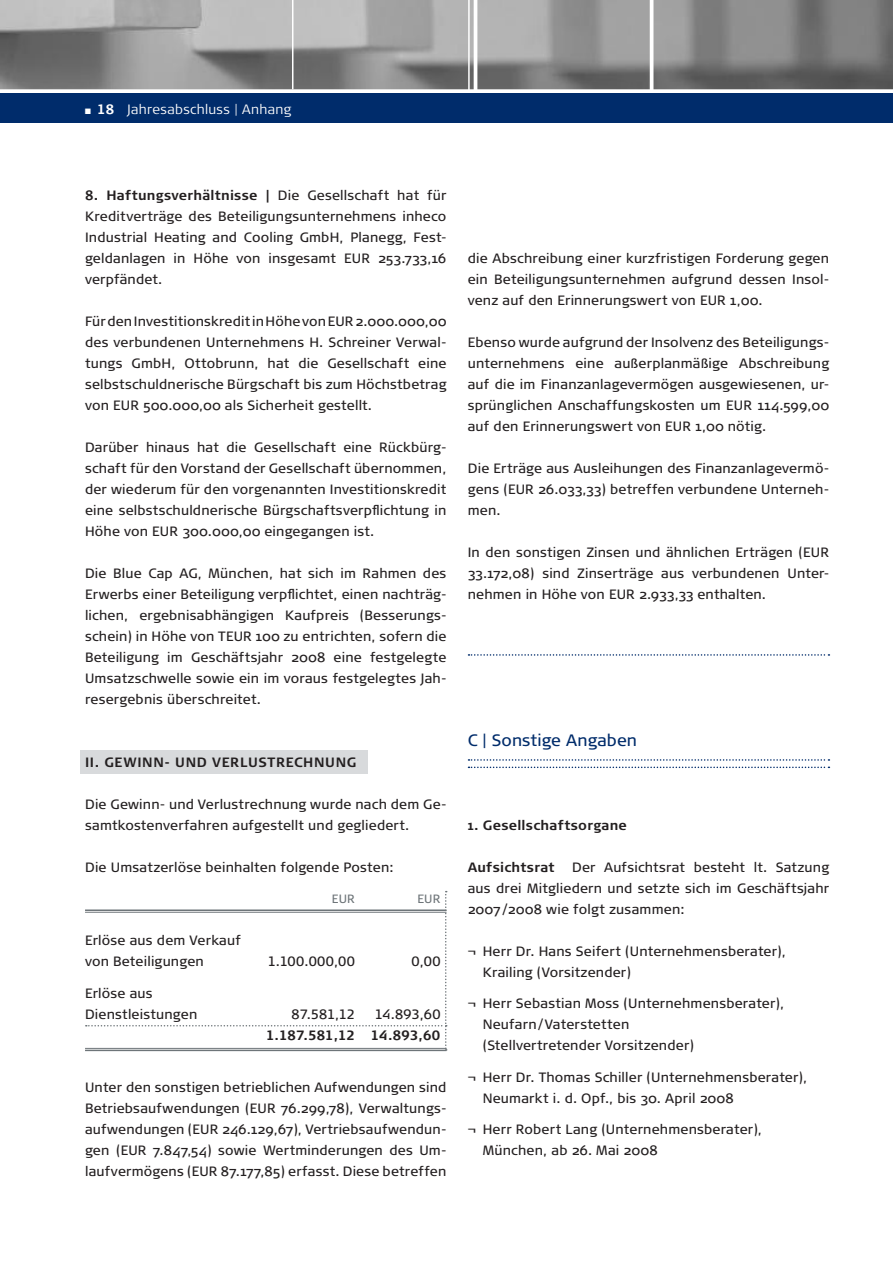
<style>
.page{position:relative;width:893px;height:1263px;background:#fff}
.page>*{position:absolute;margin:0;border:0;box-sizing:border-box;transform-origin:0 0}
.t1{font:16.5px "Signa Normal";letter-spacing:.005em;color:#002c6b}
.t2{font:13.5px/21px "Signa Normal";letter-spacing:.015em;color:#231f20;text-align:justify}
.t3{font:13.5px/21px "Signa Column";letter-spacing:.015em;color:#231f20}
.t4{font:700 13.5px "Signa Column";color:#231f20}
.t5{font:700 13.5px "Signa Normal";letter-spacing:.015em;color:#231f20}
.t6{font:300 13.5px "Signa Column";letter-spacing:.02em;color:#fff}
.t7{font:12px "Signa Normal";letter-spacing:.02em;color:#6e7579}
.s1{font-weight:700}
</style>
<div class="page">
<div style="left:81px;top:750px;width:287px;height:23px;background:#d8dadc"></div>
<hr style="left:85px;top:909px;width:361px;height:2px;background:#6e7579">
<hr style="left:85px;top:912px;width:361px;height:1px;background:#6e7579">
<hr style="left:85px;top:1048px;width:361px;height:1px;background:#6e7579">
<hr style="left:85px;top:1050px;width:361px;height:1px;background:#6e7579">
<svg style="left:468px;top:654px;width:361px;height:2px"></svg>
<svg style="left:468px;top:759px;width:361px;height:2px"></svg>
<svg style="left:468px;top:767px;width:361px;height:1px"></svg>
<div style="left:0;top:94px;width:893px;height:29px;background:#002c6b"></div>
<svg style="left:86px;top:891px;width:361px;height:159px"></svg>
<img style="left:0;top:0;width:893px;height:89px">
<hr style="left:474px;top:0;width:3px;height:91px;background:#fff">
<hr style="left:468px;top:0;width:2px;height:91px;background:#fff">
<hr style="left:650px;top:0;width:3px;height:91px;background:#fff">
<hr style="left:292px;top:0;width:1px;height:89px;background:#fff">
<p class="t6" style="left:97px;top:101px;width:196px"><span class="s1">18</span> Jahresabschluss | Anhang</p>
<p class="t2" style="left:85px;top:184px;width:363px"><span class="s1">8. Haftungsverhältnisse |</span> Die Gesellschaft hat für Kreditverträge des Beteiligungsunternehmens inheco Industrial Heating and Cooling GmbH, Planegg, Fest&shy;geldanlagen in Höhe von insgesamt EUR 253.733,16 verpfändet.</p>
<p class="t2" style="left:85px;top:310px;width:363px">Für den Investitionskredit in Höhe von EUR 2.000.000,00 des verbundenen Unternehmens H. Schreiner Verwal&shy;tungs GmbH, Ottobrunn, hat die Gesellschaft eine selbstschuldnerische Bürgschaft bis zum Höchstbetrag von EUR 500.000,00 als Sicherheit gestellt.</p>
<p class="t2" style="left:85px;top:436px;width:363px">Darüber hinaus hat die Gesellschaft eine Rückbürg&shy;schaft für den Vorstand der Gesellschaft übernommen, der wiederum für den vorgenannten Investitionskredit eine selbstschuldnerische Bürgschaftsverpflichtung in Höhe von EUR 300.000,00 eingegangen ist.</p>
<p class="t2" style="left:85px;top:562px;width:363px">Die Blue Cap AG, München, hat sich im Rahmen des Erwerbs einer Beteiligung verpflichtet, einen nachträg&shy;lichen, ergebnisabhängigen Kaufpreis (Besserungs&shy;schein) in Höhe von TEUR 100 zu entrichten, sofern die Beteiligung im Geschäftsjahr 2008 eine festgelegte Umsatzschwelle sowie ein im voraus festgelegtes Jah&shy;resergebnis überschreitet.</p>
<p class="t4" style="left:85px;top:754px;width:41px">II. GEWINN</p>
<p class="t4" style="left:165px;top:754px;width:68px">- UN D VERLUSTRECHNUNG</p>
<p class="t2" style="left:85px;top:793px;width:363px">Die Gewinn- und Verlustrechnung wurde nach dem Ge&shy;samtkostenverfahren aufgestellt und gegliedert.</p>
<p class="t2" style="left:85px;top:856px;width:310px">Die Umsatzerlöse beinhalten folgende Posten:</p>
<p class="t7" style="left:332px;top:892px;width:25px">EUR</p>
<p class="t7" style="left:417px;top:892px;width:25px">EUR</p>
<p class="t3" style="left:85px;top:930px;width:157px">Erlöse aus dem Verkauf von Beteiligungen</p>
<p class="t3" style="left:268px;top:951px;width:89px">1.100.000,00</p>
<p class="t3" style="left:411px;top:951px;width:31px">0,00</p>
<p class="t3" style="left:85px;top:982px;width:114px">Erlöse aus<br>Dienstleistungen</p>
<p class="t3" style="left:292px;top:1003px;width:65px">87.581,12</p>
<p class="t3" style="left:375px;top:1003px;width:67px">14.893,60</p>
<p class="t4" style="left:266px;top:1027px;width:176px">1.187.581,12 14.893,60</p>
<p class="t2" style="left:85px;top:1077px;width:363px">Unter den sonstigen betrieblichen Aufwendungen sind Betriebsaufwendungen (EUR 76.299,78), Verwaltungs&shy;aufwendungen (EUR 246.129,67), Vertriebsaufwendun&shy;gen (EUR 7.847,54) sowie Wertminderungen des Um&shy;laufvermögens (EUR 87.177,85) erfasst. Diese betreffen</p>
<p class="t2" style="left:468px;top:247px;width:363px">die Abschreibung einer kurzfristigen Forderung gegen ein Beteiligungsunternehmen aufgrund dessen Insol&shy;venz auf den Erinnerungswert von EUR 1,00.</p>
<p class="t2" style="left:468px;top:331px;width:363px">Ebenso wurde aufgrund der Insolvenz des Beteiligungs&shy;unternehmens eine außerplanmäßige Abschreibung auf die im Finanzanlagevermögen ausgewiesenen, ur&shy;sprünglichen Anschaffungskosten um EUR 114.599,00 auf den Erinnerungswert von EUR 1,00 nötig.</p>
<p class="t2" style="left:468px;top:457px;width:363px">Die Erträge aus Ausleihungen des Finanzanlagevermö&shy;gens (EUR 26.033,33) betreffen verbundene Unterneh&shy;men.</p>
<p class="t2" style="left:468px;top:541px;width:363px">In den sonstigen Zinsen und ähnlichen Erträgen (EUR 33.172,08) sind Zinserträge aus verbundenen Unter&shy;nehmen in Höhe von EUR 2.933,33 enthalten.</p>
<p class="t1" style="left:468px;top:730px;width:171px">C | Sonstige Angaben</p>
<p class="t5" style="left:468px;top:817px;width:161px">1. Gesellschaftsorgane</p>
<p class="t5" style="left:468px;top:859px;width:88px">Aufsichtsrat</p>
<p class="t2" style="left:468px;top:856px;width:363px;text-indent:104px">Der Aufsichtsrat besteht lt. Satzung aus drei Mitgliedern und setzte sich im Geschäftsjahr 2007/2008 wie folgt zusammen:</p>
<p class="t2" style="left:483px;top:940px;width:305px;text-indent:-15px">¬ Herr Dr. Hans Seifert (Unternehmensberater),<br>Krailing (Vorsitzender)</p>
<p class="t2" style="left:483px;top:993px;width:303px;text-align:left;text-indent:-15px">¬ Herr Sebastian Moss (Unternehmensberater),<br>Neufarn/Vaterstetten<br>(Stellvertretender Vorsitzender)</p>
<p class="t2" style="left:483px;top:1066px;width:326px;text-indent:-15px">¬ Herr Dr. Thomas Schiller (Unternehmensberater),<br>Neumarkt i. d. Opf., bis 30. April 2008</p>
<p class="t2" style="left:483px;top:1119px;width:281px;text-indent:-15px">¬ Herr Robert Lang (Unternehmensberater),<br>München, ab 26. Mai 2008</p>
</div>
